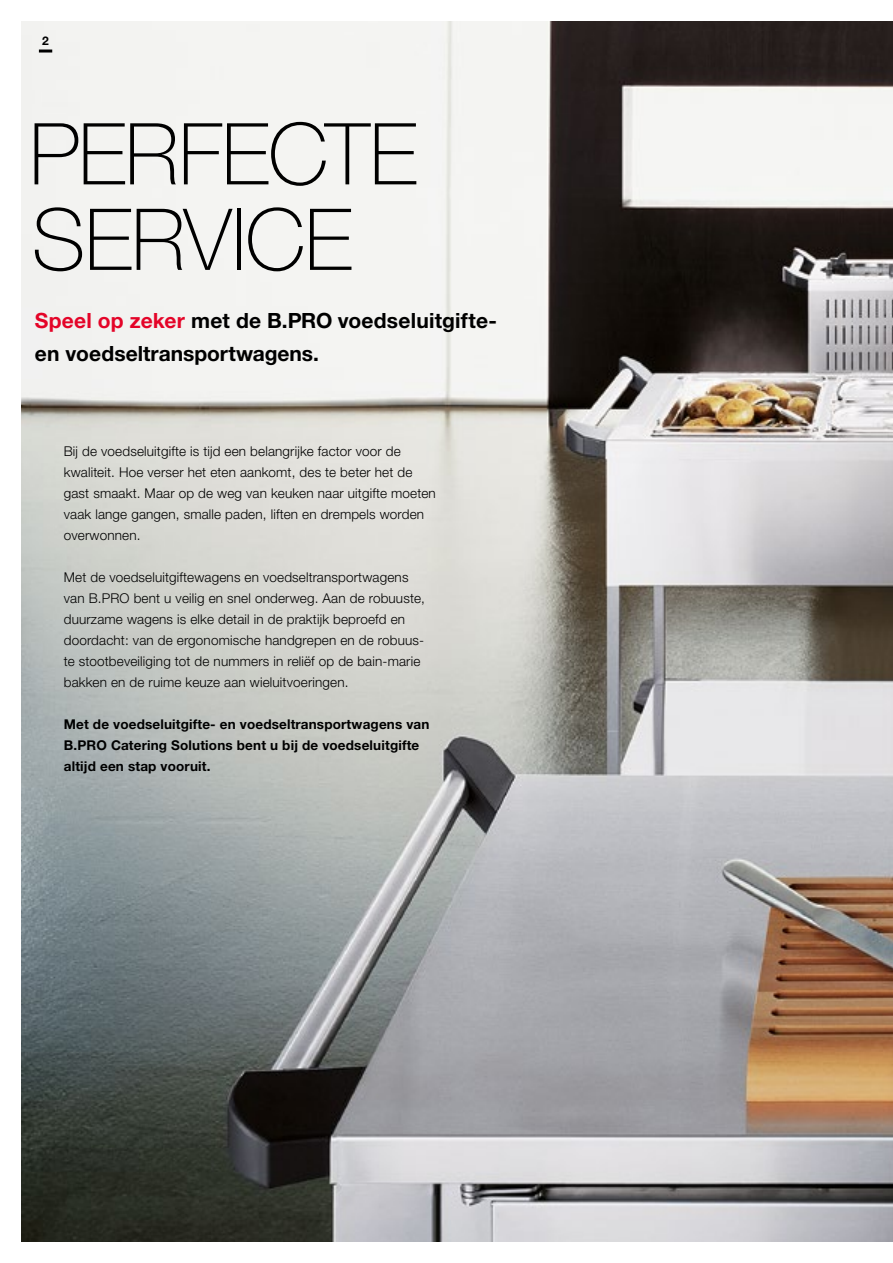
<style>
.page{position:relative;width:893px;height:1263px;background:#fff}
.page>*{position:absolute;margin:0;border:0;box-sizing:border-box;transform-origin:0 0}
.t1{font:100 85.5px/85.5px "Helvetica Neue LTW1 G";letter-spacing:-.01em;color:#000}
.t2{font:700 21px/33px "Helvetica Neue LTW1 G";letter-spacing:.01em;color:#000}
.t3{font:300 13.5px/21px "Helvetica Neue LTW1 G";letter-spacing:.01em;color:#000}
.t4{font:700 13.5px/21px "Helvetica Neue LTW1 G";letter-spacing:.01em;color:#000}
.t5{font:700 12px "Helvetica Neue LTW1 G";color:#000}
.s1{color:#e40428}
</style>
<div class="page">
<img style="left:21px;top:21px;width:872px;height:1221px">
<svg style="left:39px;top:50px;width:13px;height:3px"></svg>
<p class="t5" style="left:42px;top:33px;width:8px">2</p>
<h1 class="t1" style="left:29px;top:112px;width:390px">PERFECTE<br>SERVICE</h1>
<h2 class="t2" style="left:35px;top:303px;width:464px"><span class="s1">Speel op zeker</span> met de B.PRO voedseluitgifte&shy;en voedseltransportwagens.</h2>
<p class="t3" style="left:64px;top:441px;width:373px">Bij de voedseluitgifte is tijd een belangrijke factor voor de kwaliteit. Hoe verser het eten aankomt, des te beter het de gast smaakt. Maar op de weg van keuken naar uitgifte moeten vaak lange gangen, smalle paden, liften en drempels worden overwonnen.</p>
<p class="t3" style="left:64px;top:567px;width:363px">Met de voedseluitgiftewagens en voedseltransportwagens van B.PRO bent u veilig en snel onderweg. Aan de robuuste, duurzame wagens is elke detail in de praktijk beproefd en doordacht: van de ergonomische handgrepen en de robuus&shy;te stootbeveiliging tot de nummers in reliëf op de bain-marie bakken en de ruime keuze aan wieluitvoeringen.</p>
<p class="t4" style="left:64px;top:714px;width:367px">Met de voedseluitgifte- en voedseltransportwagens van<br>B.PRO Catering Solutions bent u bij de voedseluitgifte altijd een stap vooruit.</p>
</div>
